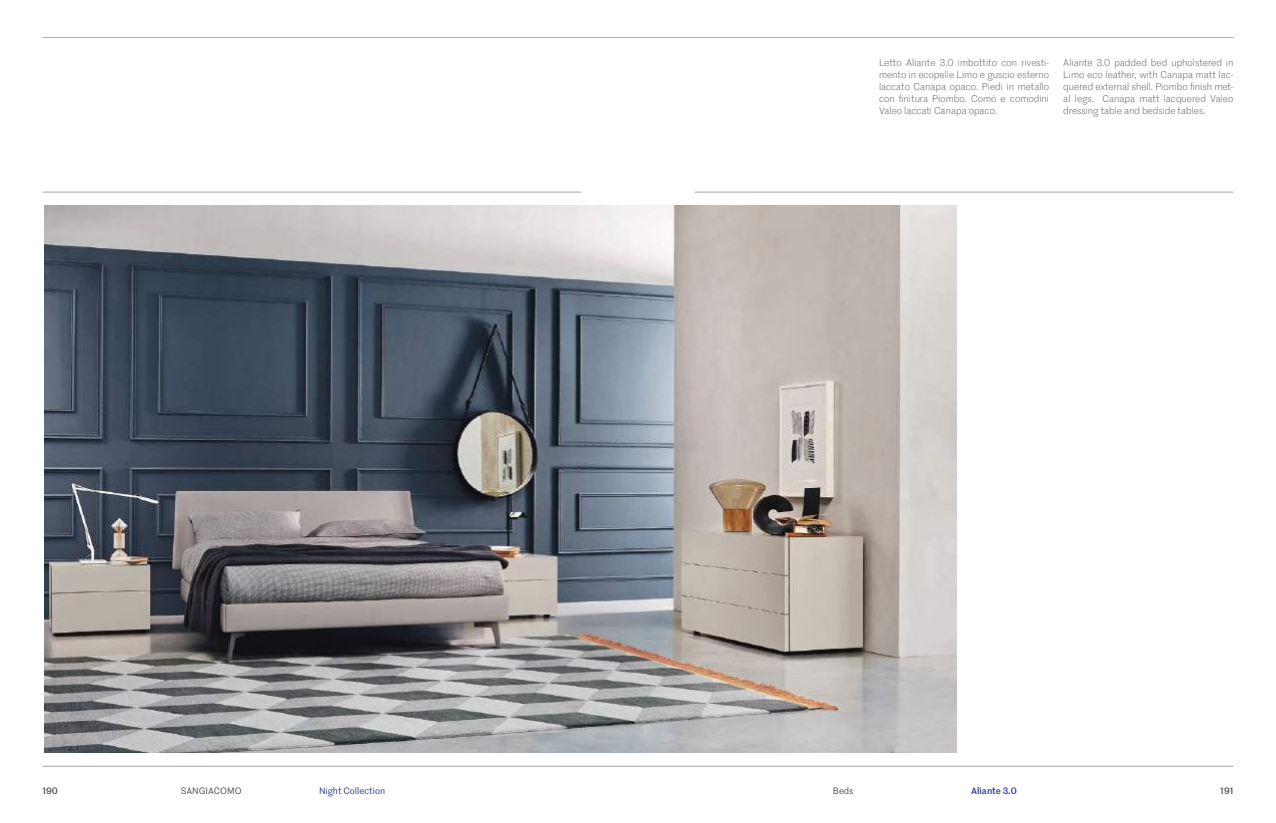
<style>
.page{position:relative;width:1276px;height:823px;background:#fff}
.page>*{position:absolute;margin:0;border:0;box-sizing:border-box;transform-origin:0 0}
.t1{font:300 9.5px/12px "Marr Sans";color:#4e4b4c;text-align:justify}
.t2{font:9px "Marr Sans";color:#243992}
.t3{font:9px "Marr Sans";color:#4e4b4c}
.t4{font:500 9px "Marr Sans";color:#243992}
.t5{font:500 9px "Marr Sans";color:#4e4b4c}
</style>
<div class="page">
<hr style="left:43px;top:765px;width:1190px;height:1px;background:#4e4b4c">
<img style="left:44px;top:206px;width:912px;height:545px">
<hr style="left:43px;top:37px;width:1190px;height:1px;background:#4e4b4c">
<hr style="left:694px;top:192px;width:539px;height:1px;background:#4e4b4c">
<hr style="left:43px;top:192px;width:538px;height:1px;background:#4e4b4c">
<p class="t1" style="left:879px;top:56px;width:172px">Letto Aliante 3.0 imbottito con rivesti&shy;mento in ecopelle Limo e guscio esterno laccato Canapa opaco. Piedi in metallo con finitura Piombo. Comò e comodini Valeo laccati Canapa opaco.</p>
<p class="t1" style="left:1063px;top:56px;width:172px">Aliante 3.0 padded bed upholstered in Limo eco leather, with Canapa matt lac&shy;quered external shell. Piombo finish met&shy;al legs. Canapa matt lacquered Valeo dressing table and bedside tables.</p>
<p class="t5" style="left:43px;top:783px;width:17px">190</p>
<p class="t3" style="left:181px;top:783px;width:62px">SANGIACOMO</p>
<p class="t2" style="left:319px;top:783px;width:68px">Night Collection</p>
<p class="t3" style="left:833px;top:783px;width:22px">Beds</p>
<p class="t4" style="left:971px;top:783px;width:47px">Aliante 3.0</p>
<p class="t5" style="left:1220px;top:783px;width:15px">191</p>
</div>
